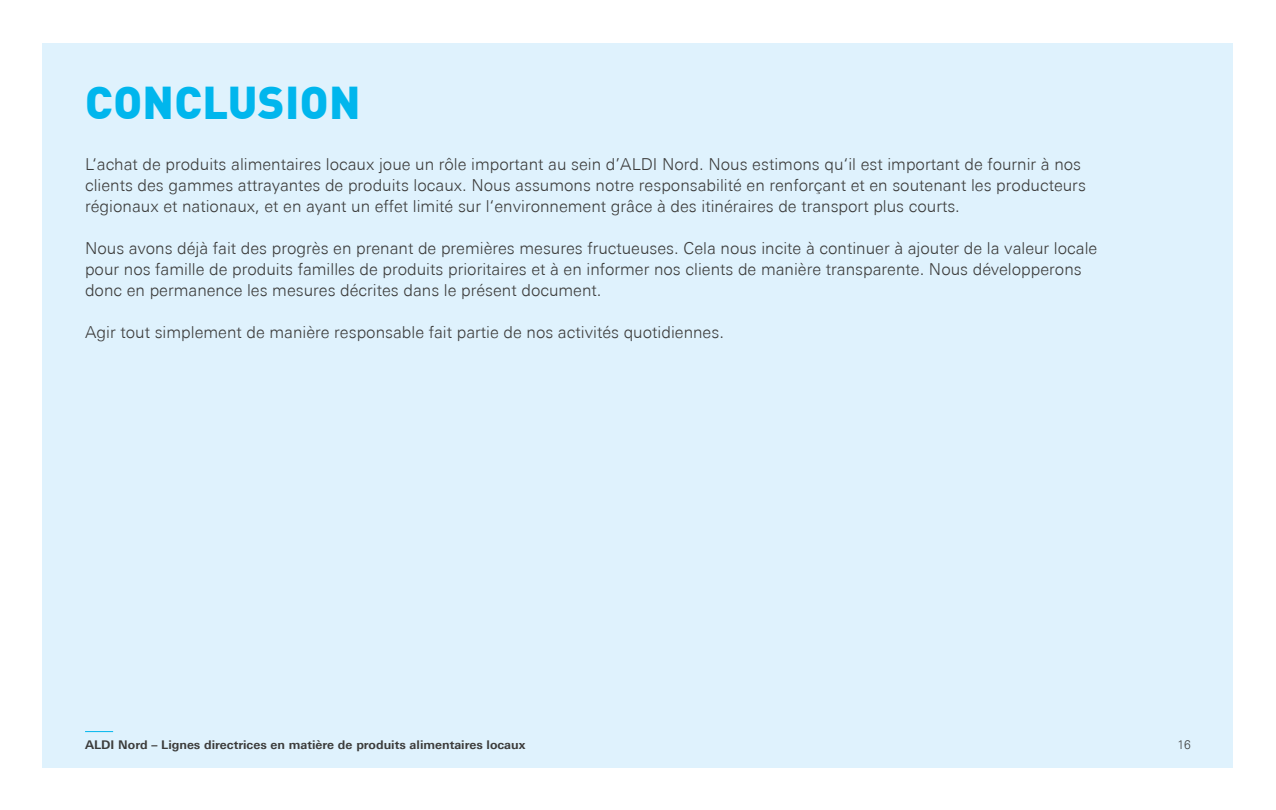
<style>
.page{position:relative;width:1276px;height:810px;background:#fff}
.page>*{position:absolute;margin:0;border:0;box-sizing:border-box;transform-origin:0 0}
.t1{font:900 45px "DIN Pro";letter-spacing:.01em;color:#00b6ed}
.t2{font:300 16.5px/21px "Univers Next Pro";color:#3c3c3b}
.t3{font:700 12px "Univers Next Pro";color:#3c3c3b}
.t4{font:300 12px "Univers Next Pro";color:#3c3c3b}
</style>
<div class="page">
<div style="left:43px;top:43px;width:1190px;height:724px;background:#dff2fd"></div>
<svg style="left:85px;top:731px;width:28px;height:1px"></svg>
<h1 class="t1" style="left:85px;top:67px;width:277px">CONCLUSION</h1>
<p class="t2" style="left:85px;top:154px;width:1002px">L‘achat de produits alimentaires locaux joue un rôle important au sein d’ALDI Nord. Nous estimons qu‘il est important de fournir à nos clients des gammes attrayantes de produits locaux. Nous assumons notre responsabilité en renforçant et en soutenant les producteurs régionaux et nationaux, et en ayant un effet limité sur l‘environnement grâce à des itinéraires de transport plus courts.</p>
<p class="t2" style="left:85px;top:238px;width:1014px">Nous avons déjà fait des progrès en prenant de premières mesures fructueuses. Cela nous incite à continuer à ajouter de la valeur locale pour nos famille de produits familles de produits prioritaires et à en informer nos clients de manière transparente. Nous développerons donc en permanence les mesures décrites dans le présent document.</p>
<p class="t2" style="left:85px;top:322px;width:640px">Agir tout simplement de manière responsable fait partie de nos activités quotidiennes.</p>
<p class="t3" style="left:85px;top:738px;width:442px">ALDI Nord – Lignes directrices en matière de produits alimentaires locaux</p>
<p class="t4" style="left:1177px;top:738px;width:15px">16</p>
</div>
